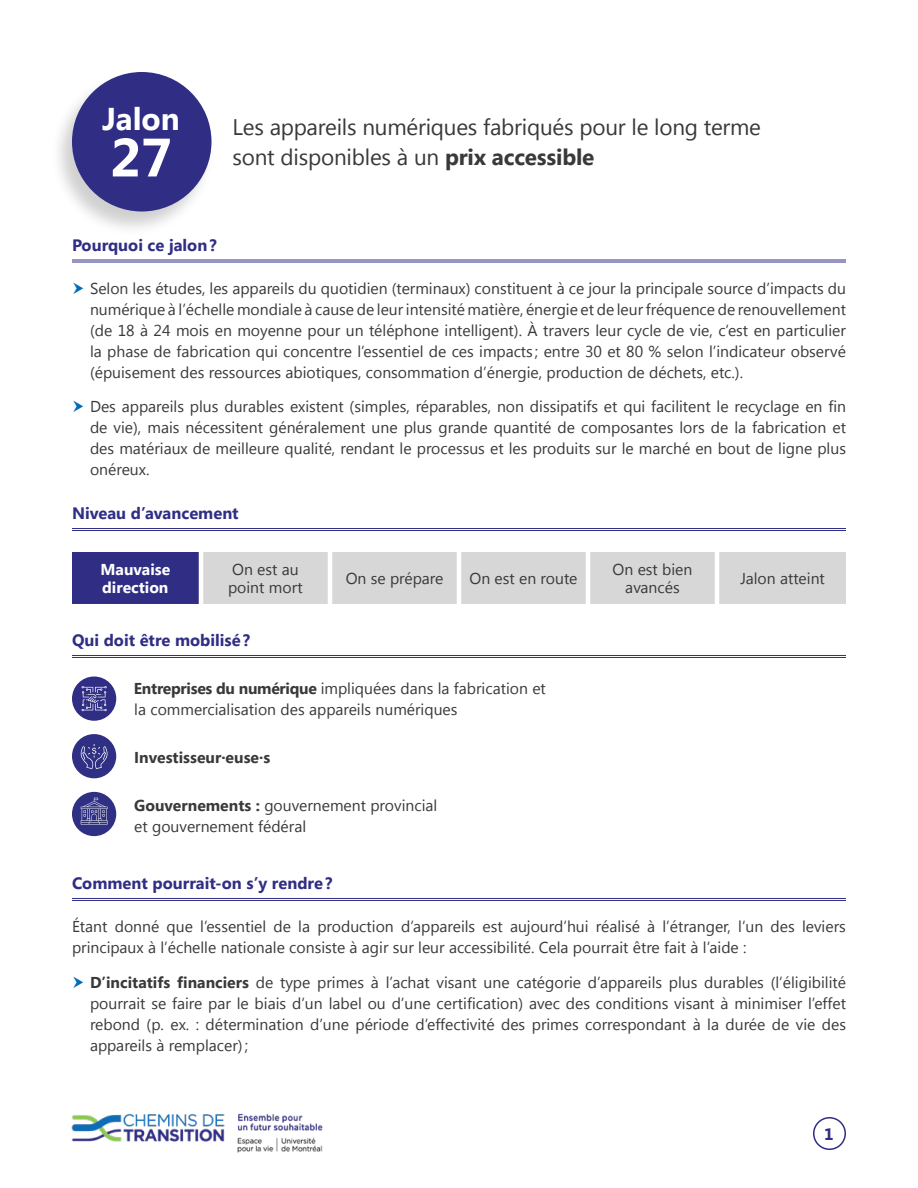
<style>
.page{position:relative;width:918px;height:1188px;background:#fff}
.page>*{position:absolute;margin:0;border:0;box-sizing:border-box;transform-origin:0 0}
.t1{font:700 54px "Segoe UI";color:#fff}
.t2{font:700 31.5px "Segoe UI";color:#fff}
.t3{font:22.5px/30px "Segoe UI";letter-spacing:-.01em;color:#38393a}
.t4{font:700 16.5px "Segoe UI";color:#302e84}
.t5{font:15.75px/21px "Segoe UI";color:#38393a}
.t6{font:700 15.75px "Segoe UI";color:#38393a}
.t7{font:700 15.75px/18px "Segoe UI";color:#fff}
.s1{font-weight:700}
</style>
<div class="page">
<img style="left:71px;top:1113px;width:252px;height:40px">
<div style="left:813px;top:1117px;width:33px;height:33px;border:2px solid #302e84;border-radius:50%"></div>
<hr style="left:72px;top:260px;width:774px;height:1px;background:#302e84">
<hr style="left:72px;top:262px;width:774px;height:1px;background:#302e84">
<hr style="left:72px;top:528px;width:774px;height:1px;background:#302e84">
<hr style="left:72px;top:530px;width:774px;height:1px;background:#302e84">
<hr style="left:72px;top:655px;width:774px;height:1px;background:#302e84">
<hr style="left:72px;top:657px;width:774px;height:1px;background:#302e84">
<hr style="left:72px;top:898px;width:774px;height:1px;background:#302e84">
<hr style="left:72px;top:900px;width:774px;height:1px;background:#302e84">
<div style="left:72px;top:550px;width:129px;height:56px;background:#302e84"></div>
<div style="left:203px;top:552px;width:643px;height:52px;background:#d7d7d7"></div>
<hr style="left:586px;top:552px;width:4px;height:52px;background:#fff">
<hr style="left:715px;top:552px;width:4px;height:52px;background:#fff">
<hr style="left:72px;top:548px;width:129px;height:4px;background:#fff">
<hr style="left:72px;top:604px;width:129px;height:4px;background:#fff">
<hr style="left:457px;top:552px;width:4px;height:52px;background:#fff">
<hr style="left:199px;top:552px;width:4px;height:52px;background:#fff">
<hr style="left:328px;top:552px;width:4px;height:52px;background:#fff">
<div style="left:72px;top:677px;width:44px;height:44px;background:#302e84;border-radius:50%"></div>
<svg style="left:82px;top:686px;width:25px;height:25px"></svg>
<div style="left:72px;top:734px;width:44px;height:44px;background:#2f2f84;border-radius:50%"></div>
<svg style="left:81px;top:744px;width:27px;height:25px"></svg>
<div style="left:72px;top:792px;width:44px;height:44px;background:#2f2f84;border-radius:50%"></div>
<svg style="left:81px;top:798px;width:27px;height:27px"></svg>
<div style="left:50px;top:71px;width:166px;height:166px;background:#000;opacity:.19"></div>
<div style="left:72px;top:72px;width:140px;height:140px;background:#302e84;border-radius:50%"></div>
<h2 class="t2" style="left:102px;top:96px;width:79px">Jalon</h2>
<h1 class="t1" style="left:110px;top:119px;width:64px">27</h1>
<h3 class="t3" style="left:232px;top:111px;width:530px">Les appareils numériques fabriqués pour le long terme sont disponibles à un <span class="s1">prix accessible</span></h3>
<p class="t4" style="left:72px;top:233px;width:146px">Pourquoi ce jalon?</p>
<p class="t5" style="left:90px;top:277px;width:758px;text-align:justify">Selon les études, les appareils du quotidien (terminaux) constituent à ce jour la principale source d’impacts du numérique à l’échelle mondiale à cause de leur intensité matière, énergie et de leur fréquence de renouvellement (de 18 à 24 mois en moyenne pour un téléphone intelligent). À travers leur cycle de vie, c’est en particulier la phase de fabrication qui concentre l’essentiel de ces impacts ; entre 30 et 80 % selon l’indicateur observé (épuisement des ressources abiotiques, consommation d’énergie, production de déchets, etc.).</p>
<p class="t5" style="left:90px;top:396px;width:758px;text-align:justify">Des appareils plus durables existent (simples, réparables, non dissipatifs et qui facilitent le recyclage en fin de vie), mais nécessitent généralement une plus grande quantité de composantes lors de la fabrication et des matériaux de meilleure qualité, rendant le processus et les produits sur le marché en bout de ligne plus onéreux.</p>
<p class="t4" style="left:72px;top:501px;width:168px">Niveau d’avancement</p>
<p class="t7" style="left:100px;top:560px;width:71px">Mauvaise direction</p>
<p class="t5" style="left:228px;top:559px;width:76px;line-height:18px">On est au point mort</p>
<p class="t5" style="left:346px;top:567px;width:99px">On se prépare</p>
<p class="t5" style="left:470px;top:567px;width:109px">On est en route</p>
<p class="t5" style="left:613px;top:559px;width:81px;line-height:18px;text-align:center">On est bien avancés</p>
<p class="t5" style="left:740px;top:567px;width:86px">Jalon atteint</p>
<p class="t4" style="left:72px;top:628px;width:180px">Qui doit être mobilisé?</p>
<p class="t5" style="left:134px;top:677px;width:413px"><span class="s1">Entreprises du numérique</span> impliquées dans la fabrication et la commercialisation des appareils numériques</p>
<p class="t6" style="left:134px;top:746px;width:138px">Investisseur·euse·s</p>
<p class="t5" style="left:134px;top:794px;width:305px"><span class="s1">Gouvernements :</span> gouvernement provincial et gouvernement fédéral</p>
<p class="t4" style="left:72px;top:871px;width:262px">Comment pourrait-on s’y rendre?</p>
<p class="t5" style="left:72px;top:916px;width:775px">Étant donné que l’essentiel de la production d’appareils est aujourd’hui réalisé à l’étranger, l’un des leviers principaux à l’échelle nationale consiste à agir sur leur accessibilité. Cela pourrait être fait à l’aide :</p>
<p class="t5" style="left:90px;top:971px;width:758px;text-align:justify"><span class="s1">D’incitatifs financiers</span> de type primes à l’achat visant une catégorie d’appareils plus durables (l’éligibilité pourrait se faire par le biais d’un label ou d’une certification) avec des conditions visant à minimiser l’effet rebond (p. ex. : détermination d’une période d’effectivité des primes correspondant à la durée de vie des appareils à remplacer);</p>
<p class="t4" style="left:824px;top:1122px;width:11px">1</p>
</div>
